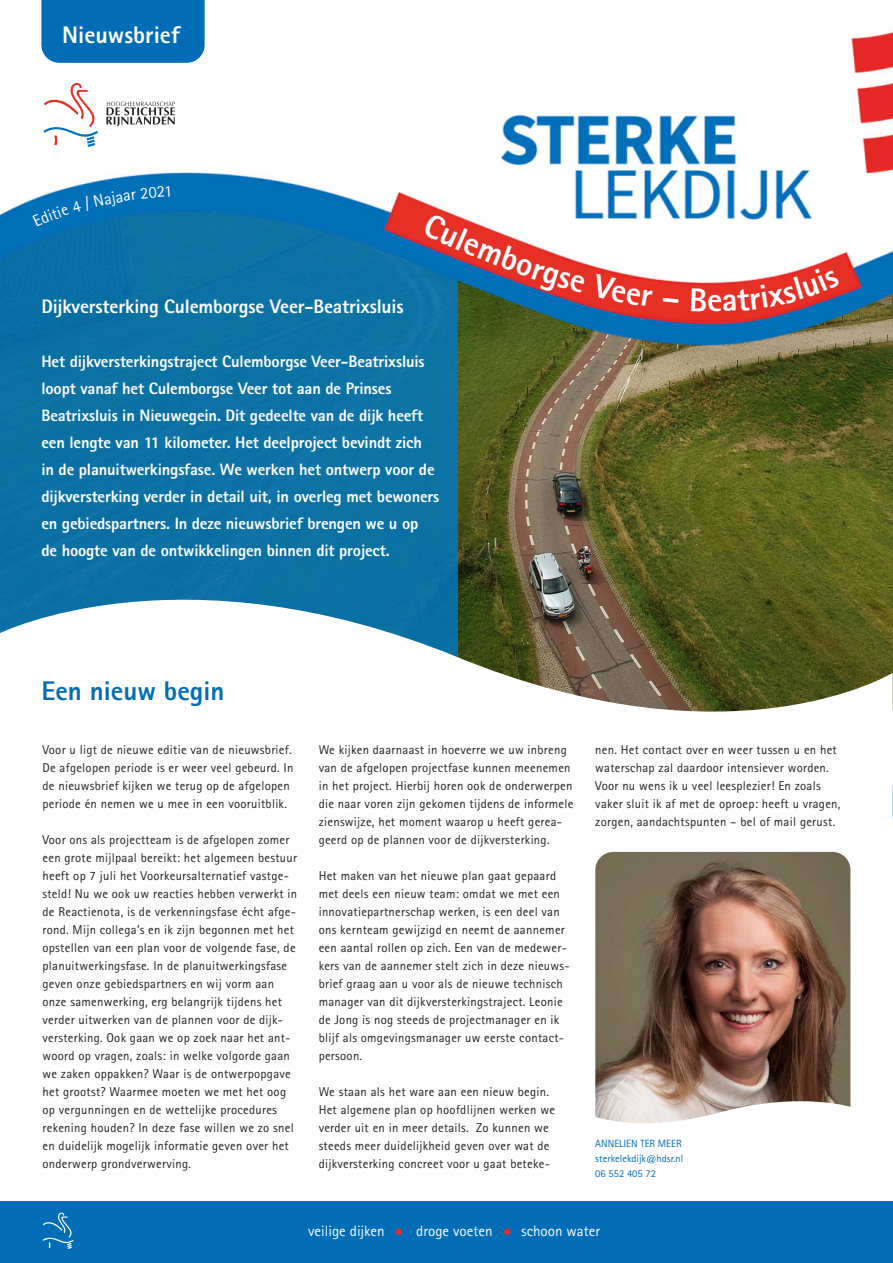
<style>
.page{position:relative;width:893px;height:1263px;background:#fff}
.page>*{position:absolute;margin:0;border:0;box-sizing:border-box;transform-origin:0 0}
.t1{font:800 33px "Rotis Sans Serif";color:#fff}
.Broodtekst{font:800 27px "Rotis Sans Serif";color:#006db6}
.t2{font:800 24px "Rotis Sans Serif";color:#fff}
.t3{font:800 19.5px "Rotis Sans Serif";letter-spacing:-.01em;color:#fff}
.t4{font:800 16.5px/27px "Rotis Sans Serif";letter-spacing:-.01em;color:#fff}
.t5{font:15px "Rotis Sans Serif";color:#fff}
.t6{font:12.75px/18px "Rotis Sans Serif";letter-spacing:.02em;color:#231f20}
.t7{font:10.5px "Rotis Sans Serif";color:#006db6}
</style>
<div class="page">
<img style="left:457px;top:369px;width:436px;height:175px">
<div style="left:0;top:191px;width:457px;height:467px;background:#0c72a4"></div>
<svg style="left:0;top:544px;width:893px;height:341px"></svg>
<img style="left:0;top:31px;width:893px;height:338px">
<div style="left:41px;top:0;width:164px;height:63px;background:#006db6"></div>
<div style="left:0;top:1202px;width:893px;height:61px;background:#006db6"></div>
<svg style="left:43px;top:82px;width:55px;height:65px"></svg>
<svg style="left:106px;top:102px;width:69px;height:24px"></svg>
<svg style="left:396px;top:1228px;width:6px;height:7px"></svg>
<svg style="left:504px;top:1228px;width:7px;height:7px"></svg>
<svg style="left:43px;top:1212px;width:31px;height:37px"></svg>
<svg style="left:0;top:648px;width:893px;height:226px"></svg>
<svg style="left:388px;top:195px;width:470px;height:125px"></svg>
<img style="left:595px;top:852px;width:255px;height:238px">
<svg style="left:595px;top:1090px;width:256px;height:33px"></svg>
<svg style="left:33px;top:186px;width:137px;height:41px"></svg>
<svg style="left:422px;top:213px;width:164px;height:80px"></svg>
<svg style="left:592px;top:273px;width:61px;height:34px;background:#e63930"></svg>
<svg style="left:663px;top:298px;width:15px;height:5px"></svg>
<svg style="left:691px;top:288px;width:15px;height:23px"></svg>
<svg style="left:723px;top:269px;width:117px;height:43px;background:#d74f4e"></svg>
<p class="t2" style="left:62px;top:19px;width:119px">Nieuwsbrief</p>
<p class="t3" style="left:41px;top:294px;width:364px">Dijkversterking Culemborgse Veer-Beatrixsluis</p>
<p class="t4" style="left:41px;top:347px;width:399px">Het dijkversterkingstraject Culemborgse Veer-Beatrixsluis loopt vanaf het Culemborgse Veer tot aan de Prinses Beatrixsluis in Nieuwegein. Dit gedeelte van de dijk heeft een lengte van 11 kilometer. Het deelproject bevindt zich<br>in de planuitwerkingsfase. We werken het ontwerp voor de dijkversterking verder in detail uit, in overleg met bewoners en gebiedspartners. In deze nieuwsbrief brengen we u op</p>
<p class="t4" style="left:41px;top:536px;width:350px">de hoogte van de ontwikkelingen binnen dit project.</p>
<h1 class="t1" style="left:707px;top:279px;width:17px">e</h1>
<p class="Broodtekst" style="left:41px;top:673px;width:185px">Een nieuw begin</p>
<p class="t6" style="left:43px;top:740px;width:253px">Voor u ligt de nieuwe editie van de nieuwsbrief.<br>De afgelopen periode is er weer veel gebeurd. In de nieuwsbrief kijken we terug op de afgelopen periode én nemen we u mee in een vooruitblik.</p>
<p class="t6" style="left:43px;top:830px;width:256px">Voor ons als projectteam is de afgelopen zomer een grote mijlpaal bereikt: het algemeen bestuur heeft op 7 juli het Voorkeursalternatief vastge&shy;steld! Nu we ook uw reacties hebben verwerkt in de Reactienota, is de verkenningsfase écht afge&shy;rond. Mijn collega’s en ik zijn begonnen met het opstellen van een plan voor de volgende fase, de planuitwerkingsfase. In de planuitwerkingsfase geven onze gebiedspartners en wij vorm aan onze samenwerking, erg belangrijk tijdens het verder uitwerken van de plannen voor de dijk&shy;versterking. Ook gaan we op zoek naar het ant&shy;woord op vragen, zoals: in welke volgorde gaan we zaken oppakken? Waar is de ontwerpopgave het grootst? Waarmee moeten we met het oog op vergunningen en de wettelijke procedures rekening houden? In deze fase willen we zo snel en duidelijk mogelijk informatie geven over het onderwerp grondverwerving.</p>
<p class="t6" style="left:319px;top:740px;width:256px">We kijken daarnaast in hoeverre we uw inbreng van de afgelopen projectfase kunnen meenemen in het project. Hierbij horen ook de onderwerpen die naar voren zijn gekomen tijdens de informele zienswijze, het moment waarop u heeft gerea&shy;geerd op de plannen voor de dijkversterking.</p>
<p class="t6" style="left:319px;top:866px;width:253px">Het maken van het nieuwe plan gaat gepaard met deels een nieuw team: omdat we met een innovatiepartnerschap werken, is een deel van ons kernteam gewijzigd en neemt de aannemer een aantal rollen op zich. Een van de medewer&shy;kers van de aannemer stelt zich in deze nieuws&shy;brief graag aan u voor als de nieuwe technisch manager van dit dijkversterkingstraject. Leonie de Jong is nog steeds de projectmanager en ik blijf als omgevingsmanager uw eerste contact&shy;persoon.</p>
<p class="t6" style="left:319px;top:1082px;width:232px">We staan als het ware aan een nieuw begin.</p>
<p class="t6" style="left:319px;top:1100px;width:238px">Het algemene plan op hoofdlijnen werken we verder uit en in meer details. Zo kunnen we steeds meer duidelijkheid geven over wat de dijkversterking concreet voor u gaat beteke-</p>
<p class="t6" style="left:595px;top:740px;width:247px">nen. Het contact over en weer tussen u en het waterschap zal daardoor intensiever worden.<br>Voor nu wens ik u veel leesplezier! En zoals vaker sluit ik af met de oproep: heeft u vragen, zorgen, aandachtspunten – bel of mail gerust.</p>
<p class="t7" style="left:595px;top:1137px;width:88px">ANNELIEN TER MEER</p>
<p class="t7" style="left:595px;top:1152px;width:90px">sterkelekdijk@hdsr.nl</p>
<p class="t7" style="left:595px;top:1167px;width:62px">06 552 405 72</p>
<p class="t5" style="left:308px;top:1222px;width:78px">veilige dijken</p>
<p class="t5" style="left:416px;top:1222px;width:78px">droge voeten</p>
<p class="t5" style="left:521px;top:1222px;width:80px">schoon water</p>
</div>
